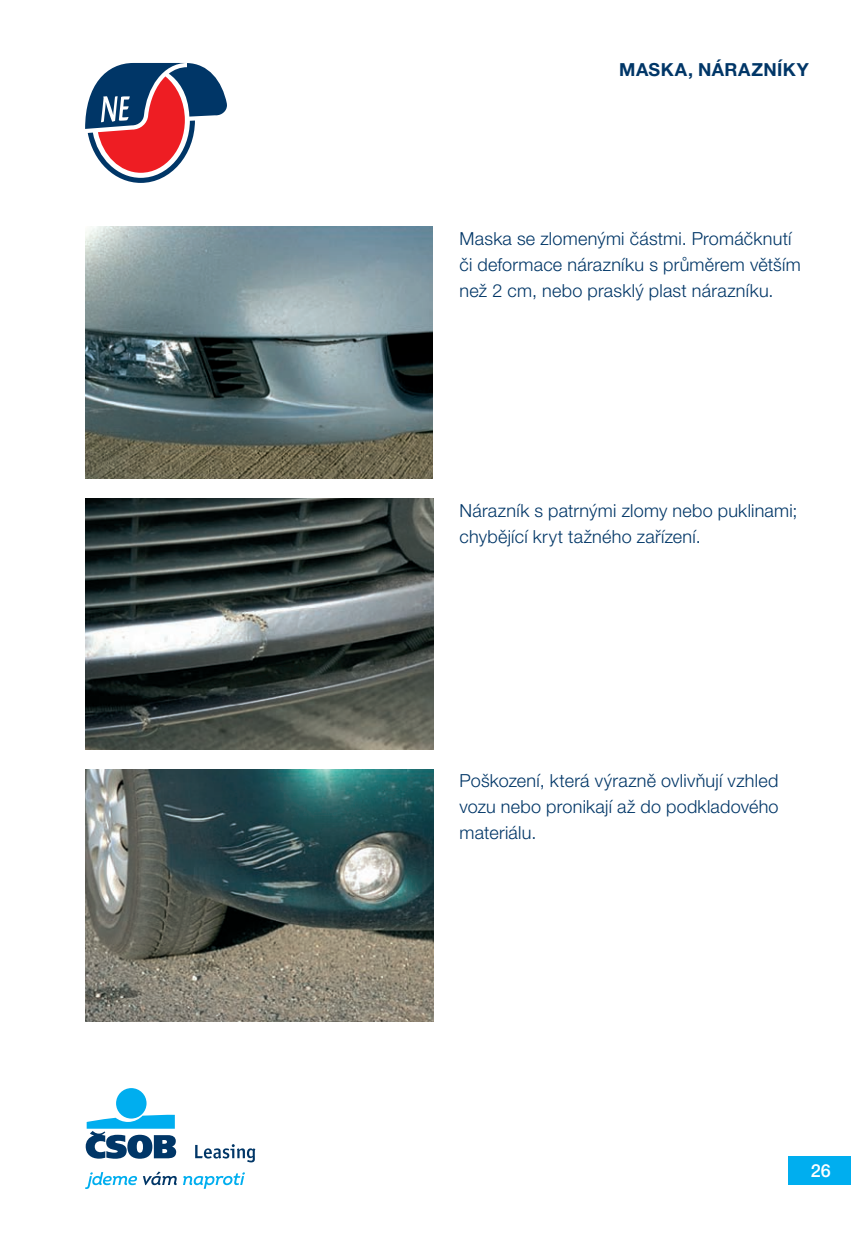
<style>
.page{position:relative;width:851px;height:1248px;background:#fff}
.page>*{position:absolute;margin:0;border:0;box-sizing:border-box;transform-origin:0 0}
.t1{font:300 18px/26px "Helvetica Neue LT Pro";letter-spacing:.015em;color:#003667}
.t2{font:700 18px "Helvetica Neue LT Pro";letter-spacing:.025em;color:#003667}
.t3{font:500 18px "Helvetica Neue LT Pro";color:#fff}
</style>
<div class="page">
<svg style="left:85px;top:1172px;width:52px;height:16px"></svg>
<svg style="left:143px;top:1171px;width:34px;height:13px"></svg>
<svg style="left:183px;top:1172px;width:62px;height:16px"></svg>
<svg style="left:195px;top:1144px;width:60px;height:18px"></svg>
<div style="left:116px;top:1087px;width:30px;height:31px;background:#00aeef;border-radius:50%"></div>
<svg style="left:86px;top:1114px;width:90px;height:44px"></svg>
<div style="left:787px;top:1156px;width:63px;height:28px;background:#00aeef"></div>
<img style="left:85px;top:227px;width:347px;height:251px">
<img style="left:86px;top:498px;width:347px;height:251px">
<img style="left:86px;top:769px;width:347px;height:251px">
<svg style="left:85px;top:63px;width:142px;height:120px"></svg>
<p class="t2" style="left:619px;top:58px;width:191px">MASKA, NÁRAZNÍKY</p>
<p class="t1" style="left:459px;top:226px;width:342px">Maska se zlomenými částmi. Promáčknutí či deformace nárazníku s průměrem větším než 2 cm, nebo prasklý plast nárazníku.</p>
<p class="t1" style="left:459px;top:497px;width:339px">Nárazník s patrnými zlomy nebo puklinami; chybějící kryt tažného zařízení.</p>
<p class="t1" style="left:459px;top:767px;width:320px;text-align:justify">Poškození, která výrazně ovlivňují vzhled vozu nebo pronikají až do podkladového materiálu.</p>
<p class="t3" style="left:810px;top:1159px;width:22px">26</p>
</div>
